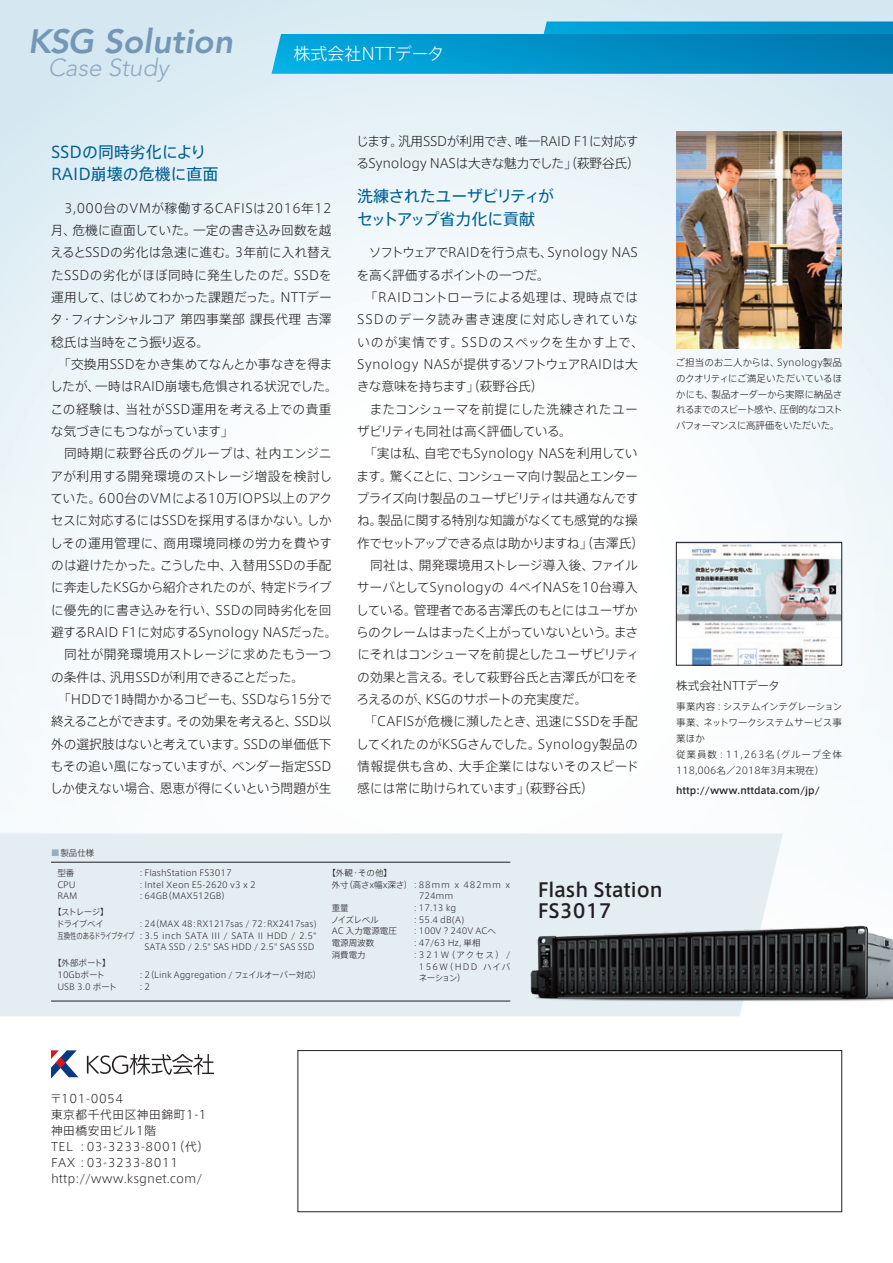
<style>
.page{position:relative;width:893px;height:1263px;background:#fff}
.page>*{position:absolute;margin:0;border:0;box-sizing:border-box;transform-origin:0 0}
.t1{font:italic 800 33.45px "Avenir";color:#7597b6}
.t2{font:italic 300 24.45px "Avenir";letter-spacing:-.005em;color:#8fabc5}
.t3{font:500 19.2px/21.3px "Axis Std";color:#231f20}
.t4{font:300 16.95px "Axis Std";color:#fff}
.事例-小見出し{font:15.9px/22.4px "Axis Std";letter-spacing:-.03em;color:#005d91}
.事例-小見出し-2{font:15.9px/22.4px "Axis Std";color:#005d91}
.事例-本文{font:300 12.75px/22.4px "Axis Std";letter-spacing:-.01em;color:#231f20}
.事例-本文-2{font:300 12.75px/22.4px "Axis Std";letter-spacing:-.03em;color:#231f20}
.事例-本文-3{font:300 12.75px/22.4px "Axis Std";letter-spacing:.01em;color:#231f20}
.ホームページ-社名{font:300 11.7px/15.9px "Axis Std";letter-spacing:.05em;color:#231f20}
.ホームページ-社名-2{font:300 11.7px "Axis Std";color:#231f20}
.キャプション{font:300 9.6px/15.9px "Axis Std";letter-spacing:-.05em;color:#231f20;text-align:justify}
.ホームページ-本文{font:300 9.6px/15.9px "Axis Std";color:#231f20;text-align:justify}
.ホームページ-URL{font:500 9.6px "Axis Std";color:#231f20}
.製品仕様{font:300 8.55px/11.7px "Axis Std";color:#231f20}
.製品仕様-2{font:300 8.55px/11.7px "Axis Std";letter-spacing:-.1em;color:#231f20;text-align:center}
.s1{color:#94afbd}
</style>
<div class="page">
<div style="left:0;top:0;width:893px;height:942px;background:linear-gradient(to bottom,#e0eef5,#fff)"></div>
<svg style="left:272px;top:22px;width:621px;height:52px;background:#189ccc"></svg>
<div style="left:0;top:833px;width:783px;height:183px;background:#e4edf2"></div>
<div style="left:298px;top:1050px;width:544px;height:162px;border:1px solid #231f20"></div>
<hr style="left:51px;top:862px;width:459px;height:1px;background:#231f20">
<hr style="left:51px;top:1001px;width:459px;height:1px;background:#231f20">
<img style="left:678px;top:544px;width:162px;height:119px">
<div style="left:676px;top:542px;width:166px;height:123px;border:1px solid #231f20"></div>
<img style="left:519px;top:919px;width:374px;height:86px">
<img style="left:676px;top:132px;width:166px;height:217px">
<svg style="left:51px;top:1050px;width:27px;height:28px"></svg>
<svg style="left:87px;top:1054px;width:127px;height:21px"></svg>
<p class="t1" style="left:28px;top:21px;width:206px">KSG Solution</p>
<p class="t2" style="left:48px;top:53px;width:122px">Case Study</p>
<p class="t4" style="left:293px;top:42px;width:153px">株式会社NTTデータ</p>
<p class="事例-小見出し-2" style="left:51px;top:139px;width:169px">SSDの同時劣化により<br>RAID崩壊の危機に直面</p>
<p class="事例-本文" style="left:50px;top:196px;width:283px;text-align:justify">　3,000台のVMが稼働するCAFISは2016年12月、危機に直面していた。一定の書き込み回数を越えるとSSDの劣化は急速に進む。3年前に入れ替えたSSDの劣化がほぼ同時に発生したのだ。SSDを運用して、はじめてわかった課題だった。NTTデータ・フィナンシャルコア 第四事業部 課長代理 吉澤稔氏は当時をこう振り返る。</p>
<p class="事例-本文" style="left:50px;top:352px;width:289px">　「交換用SSDをかき集めてなんとか事なきを得ましたが、一時はRAID崩壊も危惧される状況でした。この経験は、当社がSSD運用を考える上での貴重な気づきにもつながっています」</p>
<p class="事例-本文" style="left:50px;top:442px;width:289px">　同時期に萩野谷氏のグループは、社内エンジニアが利用する開発環境のストレージ増設を検討していた。600台のVMによる10万IOPS以上のアクセスに対応するにはSSDを採用するほかない。しかしその運用管理に、商用環境同様の労力を費やすのは避けたかった。こうした中、入替用SSDの手配に奔走したKSGから紹介されたのが、特定ドライブに優先的に書き込みを行い、SSDの同時劣化を回避するRAID F1に対応するSynology NASだった。</p>
<p class="事例-本文" style="left:51px;top:643px;width:282px">　同社が開発環境用ストレージに求めたもう一つの条件は、汎用SSDが利用できることだった。</p>
<p class="事例-本文" style="left:50px;top:687px;width:284px;text-align:justify">　「HDDで1時間かかるコピーも、SSDなら15分で終えることができます。その効果を考えると、SSD以外の選択肢はないと考えています。SSDの単価低下もその追い風になっていますが、ベンダー指定SSDしか使えない場合、恩恵が得にくいという問題が生</p>
<p class="事例-本文" style="left:356px;top:129px;width:285px">じます。汎用SSDが利用でき、唯一RAID F1に対応するSynology NASは大きな魅力でした」（萩野谷氏）</p>
<p class="事例-小見出し" style="left:357px;top:184px;width:198px">洗練されたユーザビリティがセットアップ省力化に貢献</p>
<p class="事例-本文" style="left:357px;top:241px;width:283px">　ソフトウェアでRAIDを行う点も、Synology NASを高く評価するポイントの一つだ。</p>
<p class="事例-本文-3" style="left:357px;top:285px;width:289px">　「RAIDコントローラによる処理は、現時点では<br>SSDのデータ読み書き速度に対応しきれていないのが実情です。SSDのスペックを生かす上で、<br>Synology NASが提供するソフトウェアRAIDは大きな意味を持ちます」（萩野谷氏）</p>
<p class="事例-本文" style="left:357px;top:397px;width:283px">　またコンシューマを前提にした洗練されたユーザビリティも同社は高く評価している。</p>
<p class="事例-本文-2" style="left:356px;top:442px;width:289px">　「実は私、自宅でもSynology NASを利用しています。驚くことに、コンシューマ向け製品とエンタープライズ向け製品のユーザビリティは共通なんですね。製品に関する特別な知識がなくても感覚的な操作でセットアップできる点は助かりますね」（吉澤氏）</p>
<p class="事例-本文" style="left:356px;top:553px;width:285px">　同社は、開発環境用ストレージ導入後、ファイルサーバとしてSynologyの 4ベイNASを10台導入している。管理者である吉澤氏のもとにはユーザからのクレームはまったく上がっていないという。まさにそれはコンシューマを前提としたユーザビリティの効果と言える。そして萩野谷氏と吉澤氏が口をそろえるのが、KSGのサポートの充実度だ。</p>
<p class="事例-本文" style="left:356px;top:709px;width:284px;text-align:justify">　「CAFISが危機に瀕したとき、迅速にSSDを手配してくれたのがKSGさんでした。Synology製品の情報提供も含め、大手企業にはないそのスピード感には常に助けられています」（萩野谷氏）</p>
<p class="キャプション" style="left:676px;top:353px;width:168px">ご担当のお二人からは、Synology製品のクオリティにご満足いただいているほかにも、製品オーダーから実際に納品されるまでのスビート感や、圧倒的なコストパフォーマンスに高評価をいただいた。</p>
<p class="ホームページ-社名-2" style="left:676px;top:677px;width:106px">株式会社NTTデータ</p>
<p class="ホームページ-本文" style="left:676px;top:698px;width:168px">事業内容：システムインテグレーション事業、ネットワークシステムサービス事業ほか</p>
<p class="ホームページ-本文" style="left:676px;top:746px;width:167px">従業員数：11,263名（グループ全体<br>118,006名／2018年3月末現在）</p>
<p class="ホームページ-URL" style="left:676px;top:783px;width:145px">http://www.nttdata.com/jp/</p>
<p class="製品仕様" style="left:51px;top:846px;width:45px"><span class="s1">■</span>製品仕様</p>
<p class="製品仕様" style="left:57px;top:866px;width:19px">型番</p>
<p class="製品仕様" style="left:137px;top:866px;width:96px">：FlashStation FS3017</p>
<p class="製品仕様" style="left:57px;top:878px;width:20px">CPU</p>
<p class="製品仕様" style="left:137px;top:878px;width:120px">：Intel Xeon E5-2620 v3 x 2</p>
<p class="製品仕様" style="left:57px;top:890px;width:22px">RAM</p>
<p class="製品仕様" style="left:137px;top:890px;width:95px">：64GB（MAX512GB）</p>
<p class="製品仕様-2" style="left:53px;top:906px;width:57px">【ストレージ】ドライブベイ</p>
<p class="製品仕様" style="left:57px;top:917px;width:261px;text-align:right">：24（MAX 48：RX1217sas / 72：RX2417sas)<br>互換性のあるドライブタイプ：3.5 inch SATA III / SATA II HDD / 2.5"<br>SATA SSD / 2.5" SAS HDD / 2.5" SAS SSD</p>
<p class="製品仕様" style="left:53px;top:957px;width:59px;text-align:center">【外部ポート】<br>10Gbポート</p>
<p class="製品仕様" style="left:137px;top:968px;width:186px">：2（Link Aggregation / フェイルオーバー対応）</p>
<p class="製品仕様" style="left:57px;top:980px;width:61px">USB 3.0 ポート</p>
<p class="製品仕様" style="left:137px;top:980px;width:15px">：2</p>
<p class="製品仕様" style="left:327px;top:866px;width:66px">【外観・その他】</p>
<p class="製品仕様" style="left:419px;top:878px;width:93px;text-indent:-87px">外寸（高さx幅x深さ）：88mm x 482mm x<br>724mm</p>
<p class="製品仕様" style="left:332px;top:901px;width:19px">重量</p>
<p class="製品仕様" style="left:411px;top:901px;width:47px">：17.13 kg</p>
<p class="製品仕様" style="left:331px;top:913px;width:49px">ノイズレベル</p>
<p class="製品仕様" style="left:411px;top:913px;width:55px">：55.4 dB(A)</p>
<p class="製品仕様" style="left:332px;top:925px;width:67px">AC 入力電源電圧</p>
<p class="製品仕様" style="left:411px;top:925px;width:86px">：100V ? 240V ACへ</p>
<p class="製品仕様" style="left:332px;top:936px;width:44px">電源周波数</p>
<p class="製品仕様" style="left:411px;top:936px;width:71px">：47/63 Hz, 単相</p>
<p class="製品仕様" style="left:332px;top:948px;width:36px">消費電力</p>
<p class="製品仕様" style="left:419px;top:948px;width:93px;text-align:justify;text-indent:-7px">：321W（アクセス） / 156W（HDD ハイバネーション）</p>
<p class="t3" style="left:538px;top:878px;width:126px">Flash Station<br>FS3017</p>
<p class="ホームページ-社名" style="left:50px;top:1090px;width:75px">〒101-0054</p>
<p class="ホームページ-社名" style="left:51px;top:1106px;width:157px">東京都千代田区神田錦町1-1</p>
<p class="ホームページ-社名" style="left:51px;top:1122px;width:160px">神田橋安田ビル1階<br>TEL ：03-3233-8001（代）</p>
<p class="ホームページ-社名" style="left:51px;top:1154px;width:129px">FAX：03-3233-8011</p>
<p class="ホームページ-社名-2" style="left:51px;top:1170px;width:153px">http://www.ksgnet.com/</p>
</div>
